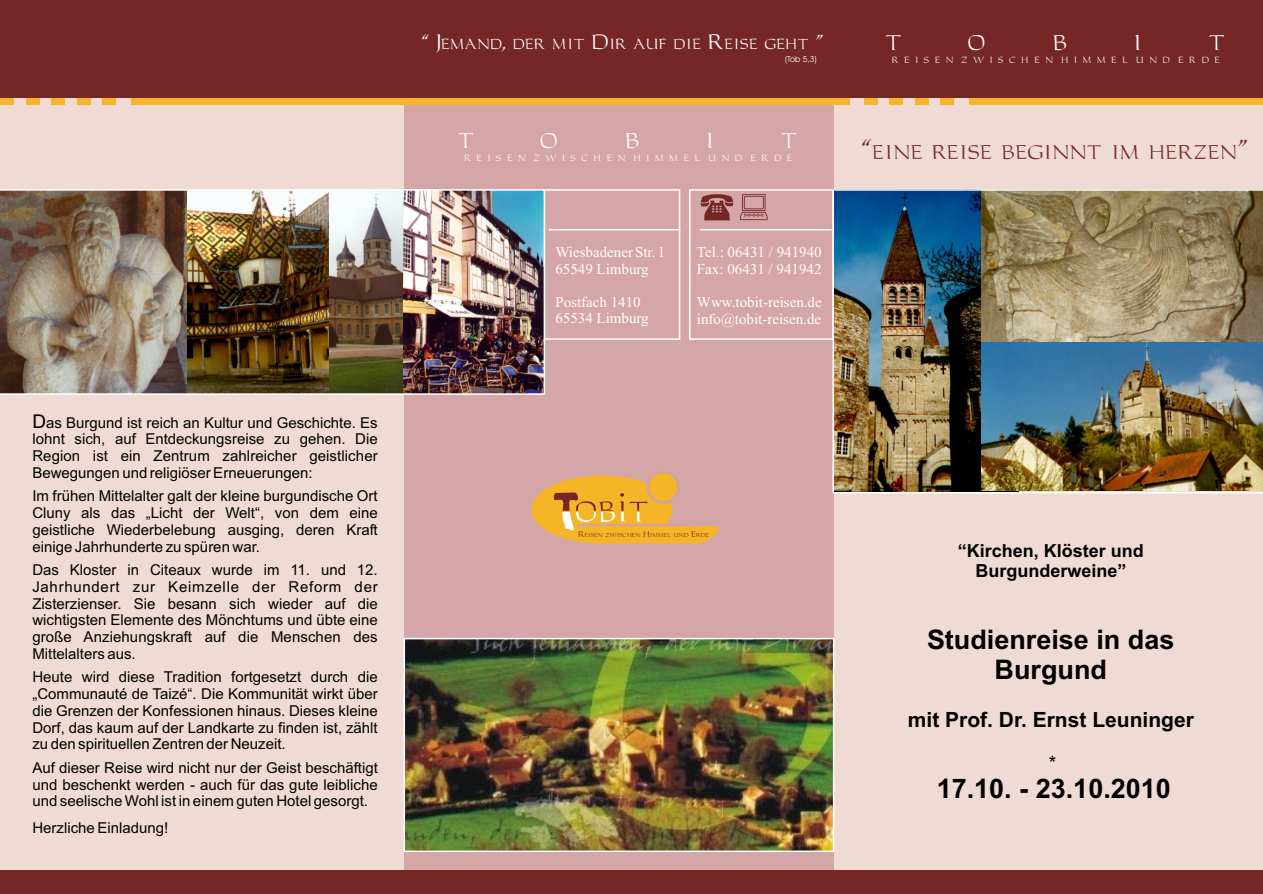
<style>
.page{position:relative;width:1263px;height:894px;background:#fff}
.page>*{position:absolute;margin:0;border:0;box-sizing:border-box;transform-origin:0 0}
.t1{font:700 27px/30.2px "Arial";color:#000;text-align:center}
.t2{font:25.95px "Carleton";color:#752626}
.t3{font:700 21px "Arial";color:#000}
.t4{font:19.65px "Carleton";color:#fff}
.t5{font:italic 19.5px "Arial";color:#000}
.t6{font:19.2px "Carleton";color:#fff}
.t7{font:700 18px/20.1px "Arial";color:#000;text-align:center}
.t8{font:15px/16.8px "Arial";color:#000;text-align:justify}
.t9{font:15px/16.6px "Times New Roman";color:#fff}
.t10{font:8.4px "Avant Garde Bk BT";color:#fff}
.t11{font:8.1px "Carleton";letter-spacing:.69em;color:#fff}
.t12{font:7.5px "Carleton";color:#752626}
.s1{font-size:18.9px}
</style>
<div class="page">
<div style="left:0;top:1px;width:1263px;height:893px;background:#f0dbd4"></div>
<div style="left:404px;top:0;width:429px;height:894px;background:#d4a6a8"></div>
<div style="left:131px;top:98px;width:711px;height:7px;background:#f5b526"></div>
<div style="left:969px;top:98px;width:294px;height:7px;background:#f5b526"></div>
<div style="left:0;top:98px;width:14px;height:7px;background:#f5b526"></div>
<div style="left:842px;top:98px;width:8px;height:7px;background:#f5b526"></div>
<div style="left:26px;top:98px;width:14px;height:7px;background:#f5b526"></div>
<div style="left:864px;top:98px;width:14px;height:7px;background:#f5b526"></div>
<div style="left:51px;top:98px;width:14px;height:7px;background:#f5b526"></div>
<div style="left:889px;top:98px;width:14px;height:7px;background:#f5b526"></div>
<div style="left:77px;top:98px;width:14px;height:7px;background:#f5b526"></div>
<div style="left:915px;top:98px;width:14px;height:7px;background:#f5b526"></div>
<div style="left:102px;top:98px;width:14px;height:7px;background:#f5b526"></div>
<div style="left:941px;top:98px;width:13px;height:7px;background:#f5b526"></div>
<div style="left:0;top:0;width:1263px;height:98px;background:#752626"></div>
<div style="left:0;top:870px;width:1263px;height:24px;background:#752626"></div>
<div style="left:544px;top:189px;width:136px;height:151px;border:2px solid #fff"></div>
<div style="left:689px;top:189px;width:145px;height:151px;border:2px solid #fff"></div>
<svg style="left:701px;top:194px;width:32px;height:26px"></svg>
<svg style="left:740px;top:194px;width:28px;height:26px"></svg>
<hr style="left:549px;top:229px;width:132px;height:1px;background:#fff">
<hr style="left:700px;top:229px;width:132px;height:1px;background:#fff">
<div style="left:531px;top:476px;width:141px;height:68px;background:#f5b526;border-radius:50%"></div>
<div style="left:646px;top:470px;width:34px;height:34px;background:#d1a3a3;border-radius:50%"></div>
<div style="left:649px;top:473px;width:28px;height:28px;background:#f5b526;border-radius:50%"></div>
<img style="left:833px;top:189px;width:430px;height:305px">
<img style="left:407px;top:641px;width:424px;height:208px">
<div style="left:404px;top:638px;width:430px;height:214px;border:2px solid #fff"></div>
<img style="left:0;top:189px;width:545px;height:206px">
<svg style="left:554px;top:492px;width:165px;height:52px"></svg>
<p class="t8" style="left:32px;top:415px;width:347px"><span class="s1">D</span>as Burgund ist reich an Kultur und Geschichte. Es lohnt sich, auf Entdeckungsreise zu gehen. Die Region ist ein Zentrum zahlreicher geistlicher Bewegungen und religiöser Erneuerungen:</p>
<p class="t8" style="left:32px;top:489px;width:347px">Im frühen Mittelalter galt der kleine burgundische Ort Cluny als das „Licht der Welt“, von dem eine geistliche Wiederbelebung ausging, deren Kraft einige Jahrhunderte zu spüren war.</p>
<p class="t8" style="left:32px;top:563px;width:347px">Das Kloster in Citeaux wurde im 11. und 12.<br>Jahrhundert zur Keimzelle der Reform der Zisterzienser. Sie besann sich wieder auf die wichtigsten Elemente des Mönchtums und übte eine große Anziehungskraft auf die Menschen des Mittelalters aus.</p>
<p class="t8" style="left:32px;top:670px;width:347px">Heute wird diese Tradition fortgesetzt durch die „Communauté de Taizé“. Die Kommunität wirkt über die Grenzen der Konfessionen hinaus. Dieses kleine Dorf, das kaum auf der Landkarte zu finden ist, zählt zu den spirituellen Zentren der Neuzeit.</p>
<p class="t8" style="left:32px;top:761px;width:347px">Auf dieser Reise wird nicht nur der Geist beschäftigt und beschenkt werden - auch für das gute leibliche und seelische Wohl ist in einem guten Hotel gesorgt.</p>
<p class="t8" style="left:32px;top:821px;width:137px">Herzliche Einladung!</p>
<p class="t6" style="left:422px;top:34px;width:403px">“ Jemand, der mit Dir auf die Reise geht ”</p>
<p class="t10" style="left:785px;top:55px;width:33px">(Tob 5,3)</p>
<h3 class="t4" style="left:458px;top:133px;width:18px">T</h3>
<h3 class="t4" style="left:540px;top:133px;width:19px">O</h3>
<h3 class="t4" style="left:625px;top:133px;width:16px">B</h3>
<h3 class="t4" style="left:707px;top:133px;width:9px">I</h3>
<h3 class="t4" style="left:781px;top:133px;width:18px">T</h3>
<p class="t11" style="left:464px;top:154px;width:330px">REISEN ZWISCHEN HIMMEL UND ERDE</p>
<p class="t9" style="left:555px;top:245px;width:111px">Wiesbadener Str. 1<br>65549 Limburg</p>
<p class="t9" style="left:555px;top:295px;width:95px">Postfach 1410<br>65534 Limburg</p>
<p class="t9" style="left:697px;top:245px;width:126px">Tel.: 06431 / 941940<br>Fax: 06431 / 941942</p>
<p class="t9" style="left:697px;top:295px;width:126px">Www.tobit-reisen.de info@tobit-reisen.de</p>
<h3 class="t4" style="left:886px;top:35px;width:18px">T</h3>
<h3 class="t4" style="left:968px;top:35px;width:19px">O</h3>
<h3 class="t4" style="left:1053px;top:35px;width:16px">B</h3>
<h3 class="t4" style="left:1134px;top:35px;width:9px">I</h3>
<h3 class="t4" style="left:1209px;top:35px;width:18px">T</h3>
<p class="t11" style="left:892px;top:56px;width:330px">REISEN ZWISCHEN HIMMEL UND ERDE</p>
<h2 class="t2" style="left:861px;top:139px;width:388px">“eine reise beginnt im herzen”</h2>
<p class="t12" style="left:578px;top:531px;width:132px">Reisen zwischen Himmel und Erde</p>
<p class="t7" style="left:958px;top:542px;width:188px">“Kirchen, Klöster und<br>Burgunderweine”</p>
<h1 class="t1" style="left:927px;top:627px;width:249px">Studienreise in das<br>Burgund</h1>
<h3 class="t3" style="left:908px;top:712px;width:287px">mit Prof. Dr. Ernst Leuninger</h3>
<h3 class="t5" style="left:1047px;top:755px;width:9px">*</h3>
<h1 class="t1" style="left:937px;top:776px;width:236px">17.10. - 23.10.2010</h1>
</div>
